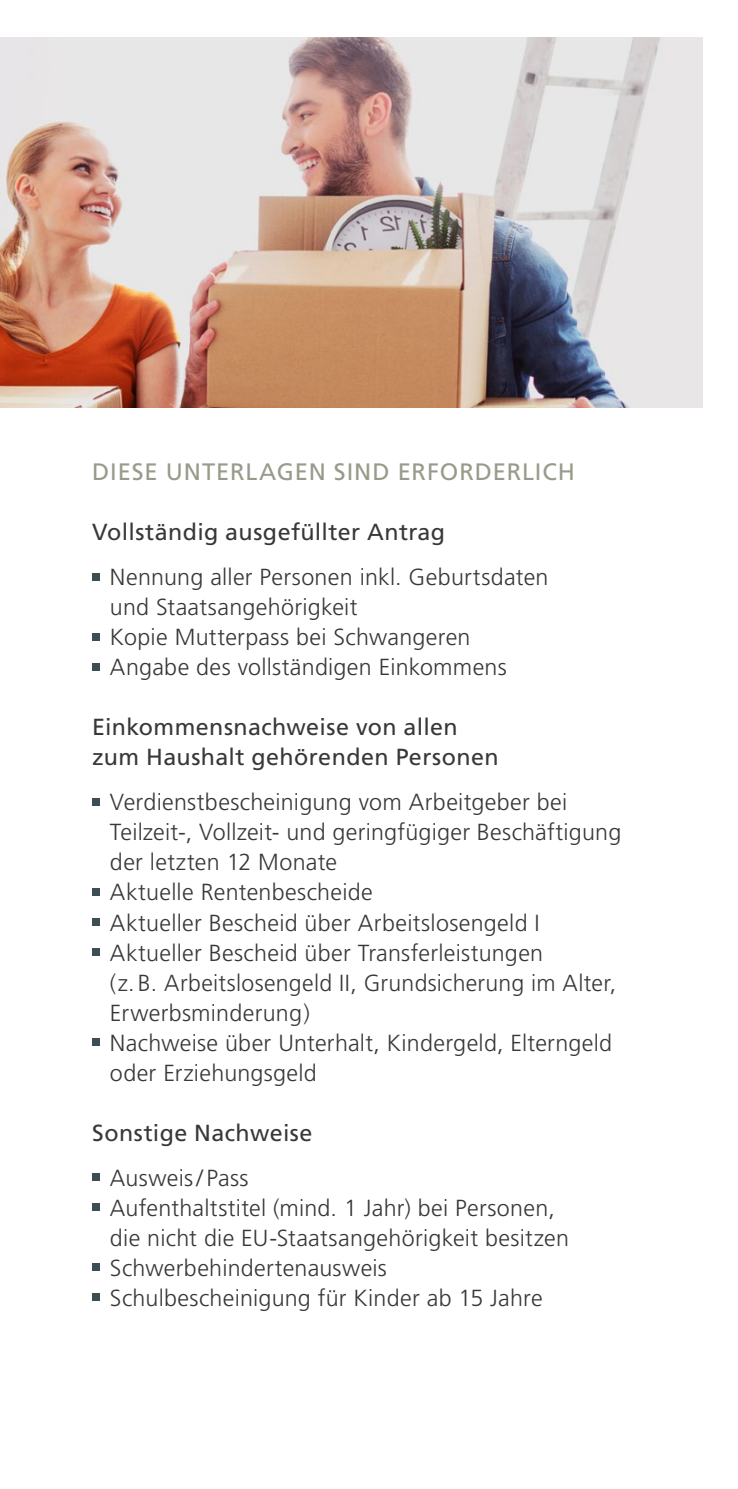
<style>
.page{position:relative;width:738px;height:1489px;background:#fff}
.page>*{position:absolute;margin:0;border:0;box-sizing:border-box;transform-origin:0 0}
.t1{font:23.75px "Frutiger LT Std";letter-spacing:.035em;color:#989a8a}
.t2{font:300 23.25px/30px "Frutiger LT Std";letter-spacing:.01em;color:#383937}
.t3{font:23.25px/30px "Frutiger LT Std";letter-spacing:.02em;color:#383937}
</style>
<div class="page">
<div style="left:92px;top:572px;width:8px;height:8px;background:#3c4e53"></div>
<div style="left:92px;top:632px;width:8px;height:8px;background:#3c4e53"></div>
<div style="left:92px;top:662px;width:8px;height:8px;background:#3c4e53"></div>
<div style="left:92px;top:798px;width:8px;height:7px;background:#3c4e53"></div>
<div style="left:92px;top:888px;width:8px;height:7px;background:#3c4e53"></div>
<div style="left:92px;top:918px;width:8px;height:7px;background:#3c4e53"></div>
<div style="left:92px;top:948px;width:8px;height:7px;background:#3c4e53"></div>
<div style="left:92px;top:1038px;width:8px;height:7px;background:#3c4e53"></div>
<div style="left:92px;top:1172px;width:8px;height:8px;background:#3c4e53"></div>
<div style="left:92px;top:1202px;width:8px;height:8px;background:#3c4e53"></div>
<div style="left:92px;top:1262px;width:8px;height:8px;background:#3c4e53"></div>
<div style="left:92px;top:1292px;width:8px;height:8px;background:#3c4e53"></div>
<img style="left:0;top:37px;width:702px;height:370px">
<p class="t1" style="left:92px;top:458px;width:484px">DIESE UNTERLAGEN SIND ERFORDERLICH</p>
<p class="t3" style="left:92px;top:517px;width:354px">Vollständig ausgefüllter Antrag</p>
<p class="t2" style="left:110px;top:562px;width:439px">Nennung aller Personen inkl. Geburtsdaten und Staatsangehörigkeit<br>Kopie Mutterpass bei Schwangeren Angabe des vollständigen Einkommens</p>
<p class="t3" style="left:92px;top:712px;width:407px">Einkommensnachweise von allen zum Haushalt gehörenden Personen</p>
<p class="t2" style="left:110px;top:787px;width:512px">Verdienstbescheinigung vom Arbeitgeber bei Teilzeit-, Vollzeit- und geringfügiger Beschäftigung der letzten 12 Monate<br>Aktuelle Rentenbescheide<br>Aktueller Bescheid über Arbeitslosengeld I Aktueller Bescheid über Transferleistungen<br>(z. B. Arbeitslosengeld II, Grundsicherung im Alter, Erwerbsminderung)<br>Nachweise über Unterhalt, Kindergeld, Elterngeld oder Erziehungsgeld</p>
<p class="t3" style="left:92px;top:1117px;width:221px">Sonstige Nachweise</p>
<p class="t2" style="left:110px;top:1162px;width:460px">Ausweis/ Pass<br>Aufenthaltstitel (mind. 1 Jahr) bei Personen, die nicht die EU-Staatsangehörigkeit besitzen Schwerbehindertenausweis Schulbescheinigung für Kinder ab 15 Jahre</p>
</div>
